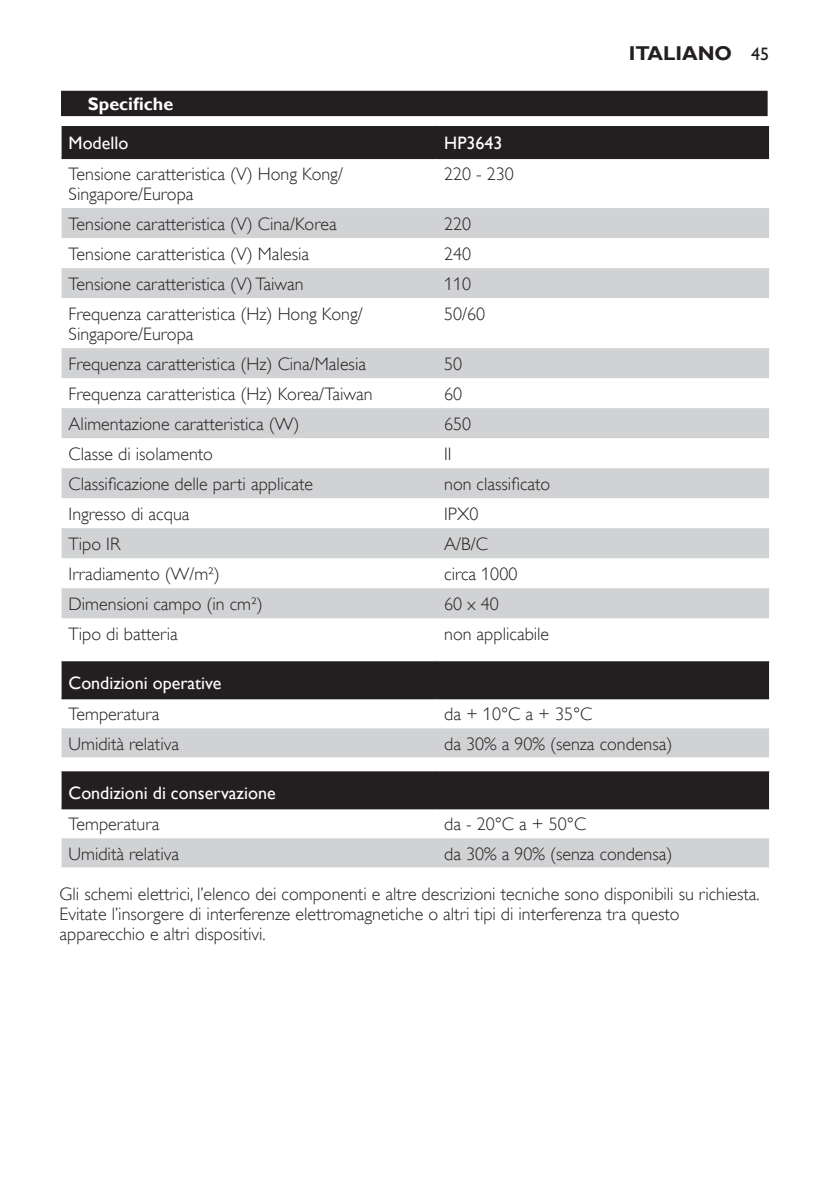
<style>
.page{position:relative;width:840px;height:1191px;background:#fff}
.page>*{position:absolute;margin:0;border:0;box-sizing:border-box;transform-origin:0 0}
.t1{font:700 20px "Gill Sans Alt One WGL";color:#231f20}
.t2{font:18px/20px "Gill Sans Alt One WGL Light";color:#231f20}
.t3{font:18px "Gill Sans Alt One WGL";color:#fff}
.t4{font:700 18px "Gill Sans Alt One WGL";color:#fff}
.s1{font-weight:400;font-size:18px}
</style>
<div class="page">
<div style="left:60px;top:90px;width:708px;height:28px;background:#e4e3e3"></div>
<div style="left:61px;top:91px;width:706px;height:25px;background:#231f20"></div>
<div style="left:62px;top:126px;width:706px;height:31px;background:#231f20"></div>
<svg style="left:62px;top:208px;width:706px;height:410px;fill:#d6d7d8"></svg>
<hr style="left:62px;top:157px;width:374px;height:2px;background:#231f20">
<hr style="left:436px;top:157px;width:332px;height:2px;background:#231f20">
<div style="left:62px;top:661px;width:706px;height:36px;background:#231f20"></div>
<div style="left:62px;top:728px;width:706px;height:29px;background:#d1d2d4"></div>
<hr style="left:62px;top:697px;width:374px;height:2px;background:#231f20">
<hr style="left:436px;top:697px;width:332px;height:2px;background:#231f20">
<div style="left:62px;top:771px;width:706px;height:36px;background:#231f20"></div>
<div style="left:62px;top:838px;width:706px;height:29px;background:#d1d2d4"></div>
<hr style="left:62px;top:807px;width:374px;height:2px;background:#231f20">
<hr style="left:436px;top:807px;width:332px;height:2px;background:#231f20">
<p class="t1" style="left:628px;top:40px;width:142px">ITALIANO <span class="s1">45</span></p>
<p class="t4" style="left:88px;top:92px;width:87px">Specifiche</p>
<p class="t3" style="left:69px;top:131px;width:61px">Modello</p>
<p class="t3" style="left:444px;top:131px;width:60px">HP3643</p>
<p class="t2" style="left:69px;top:164px;width:276px">Tensione caratteristica (V) Hong Kong/<br>Singapore/Europa</p>
<p class="t2" style="left:444px;top:164px;width:71px">220 - 230</p>
<p class="t2" style="left:69px;top:214px;width:269px">Tensione caratteristica (V) Cina/Korea</p>
<p class="t2" style="left:444px;top:214px;width:28px">220</p>
<p class="t2" style="left:69px;top:244px;width:242px">Tensione caratteristica (V) Malesia</p>
<p class="t2" style="left:444px;top:244px;width:28px">240</p>
<p class="t2" style="left:69px;top:274px;width:236px">Tensione caratteristica (V) Taiwan</p>
<p class="t2" style="left:444px;top:274px;width:28px">110</p>
<p class="t2" style="left:69px;top:304px;width:295px">Frequenza caratteristica (Hz) Hong Kong/<br>Singapore/Europa</p>
<p class="t2" style="left:444px;top:304px;width:43px">50/60</p>
<p class="t2" style="left:69px;top:354px;width:299px">Frequenza caratteristica (Hz) Cina/Malesia</p>
<p class="t2" style="left:444px;top:354px;width:19px">50</p>
<p class="t2" style="left:69px;top:384px;width:305px">Frequenza caratteristica (Hz) Korea/Taiwan</p>
<p class="t2" style="left:444px;top:384px;width:19px">60</p>
<p class="t2" style="left:69px;top:414px;width:232px">Alimentazione caratteristica (W)</p>
<p class="t2" style="left:444px;top:414px;width:28px">650</p>
<p class="t2" style="left:69px;top:444px;width:146px">Classe di isolamento</p>
<p class="t2" style="left:444px;top:444px;width:9px">II</p>
<p class="t2" style="left:69px;top:474px;width:246px">Classificazione delle parti applicate</p>
<p class="t2" style="left:444px;top:474px;width:108px">non classificato</p>
<p class="t2" style="left:69px;top:504px;width:122px">Ingresso di acqua</p>
<p class="t2" style="left:444px;top:504px;width:36px">IPX0</p>
<p class="t2" style="left:69px;top:534px;width:53px">Tipo IR</p>
<p class="t2" style="left:444px;top:534px;width:45px">A/B/C</p>
<p class="t2" style="left:69px;top:564px;width:153px">Irradiamento (W/m²)</p>
<p class="t2" style="left:444px;top:564px;width:75px">circa 1000</p>
<p class="t2" style="left:69px;top:594px;width:195px">Dimensioni campo (in cm²)</p>
<p class="t2" style="left:444px;top:594px;width:56px">60 x 40</p>
<p class="t2" style="left:69px;top:624px;width:111px">Tipo di batteria</p>
<p class="t2" style="left:444px;top:624px;width:106px">non applicabile</p>
<p class="t3" style="left:69px;top:671px;width:154px">Condizioni operative</p>
<p class="t2" style="left:69px;top:704px;width:92px">Temperatura</p>
<p class="t2" style="left:444px;top:704px;width:150px">da + 10°C a + 35°C</p>
<p class="t2" style="left:69px;top:734px;width:112px">Umidità relativa</p>
<p class="t2" style="left:444px;top:734px;width:230px">da 30% a 90% (senza condensa)</p>
<p class="t3" style="left:69px;top:781px;width:208px">Condizioni di conservazione</p>
<p class="t2" style="left:69px;top:814px;width:92px">Temperatura</p>
<p class="t2" style="left:444px;top:814px;width:143px">da - 20°C a + 50°C</p>
<p class="t2" style="left:69px;top:844px;width:112px">Umidità relativa</p>
<p class="t2" style="left:444px;top:844px;width:230px">da 30% a 90% (senza condensa)</p>
<p class="t2" style="left:60px;top:884px;width:701px">Gli schemi elettrici, l’elenco dei componenti e altre descrizioni tecniche sono disponibili su richiesta.<br>Evitate l’insorgere di interferenze elettromagnetiche o altri tipi di interferenza tra questo apparecchio e altri dispositivi.</p>
</div>
